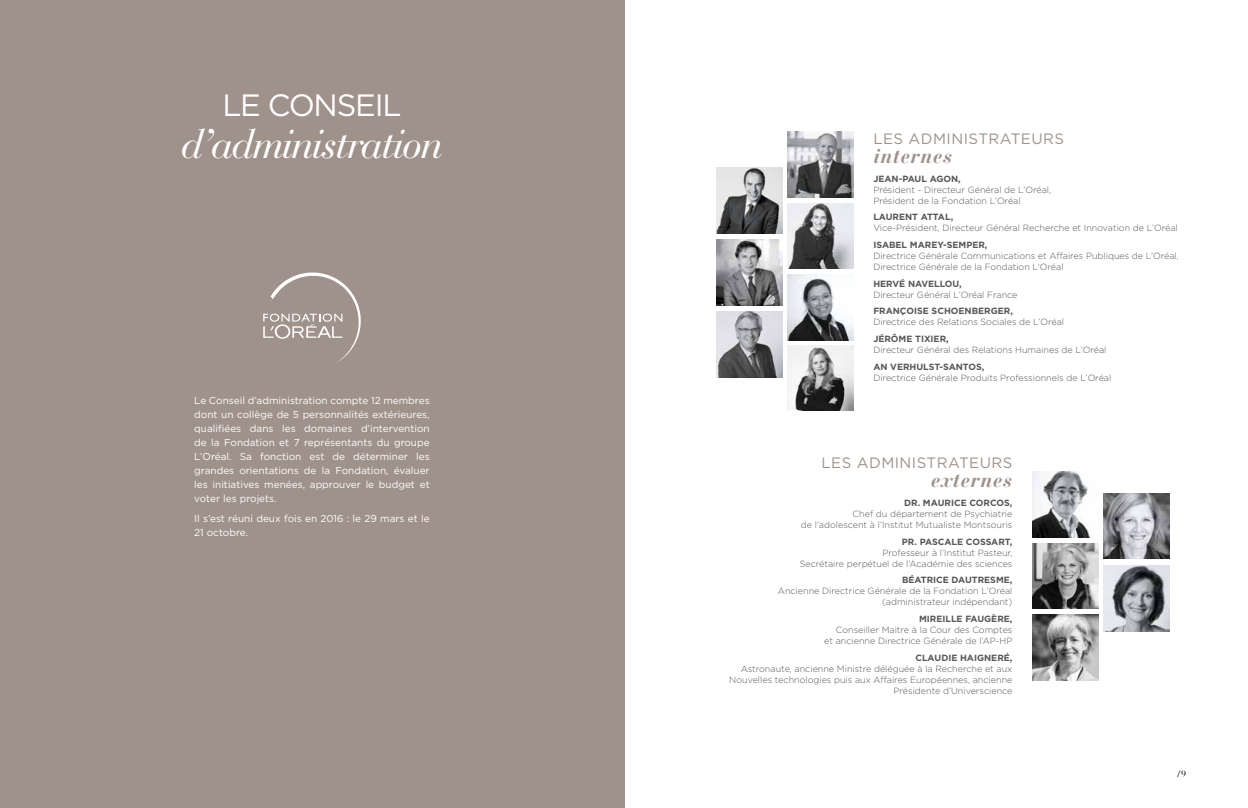
<style>
.page{position:relative;width:1248px;height:808px;background:#fff}
.page>*{position:absolute;margin:0;border:0;box-sizing:border-box;transform-origin:0 0}
.t1{font:italic 40.7px "Bauer Bodoni";letter-spacing:-.05em;color:#fff}
.t2{font:30.8px "Gotham";letter-spacing:-.04em;color:#fff}
.t3{font:italic 700 21px "Bauer Bodoni";letter-spacing:.03em;color:#9f928b}
.t4{font:15px "Gotham";letter-spacing:.03em;color:#9f928b}
.t5{font:10px/14px "Gotham";color:#fff;text-align:justify}
.t6{font:300 9px/11px "Gotham";color:#575756;text-align:right}
.t7{font:700 9px "Gotham";color:#575756}
.t8{font:9px "Bauer Bodoni";color:#000}
</style>
<div class="page">
<div style="left:0;top:0;width:624px;height:808px;background:#9f928b"></div>
<svg style="left:263px;top:272px;width:98px;height:90px"></svg>
<img style="left:1032px;top:472px;width:59px;height:66px">
<img style="left:1103px;top:493px;width:66px;height:66px">
<img style="left:1103px;top:566px;width:66px;height:65px">
<img style="left:787px;top:132px;width:66px;height:65px">
<img style="left:716px;top:312px;width:66px;height:65px">
<img style="left:787px;top:345px;width:66px;height:66px">
<img style="left:716px;top:167px;width:66px;height:66px">
<img style="left:787px;top:203px;width:66px;height:66px">
<img style="left:716px;top:240px;width:66px;height:65px">
<img style="left:787px;top:274px;width:66px;height:66px">
<img style="left:1032px;top:543px;width:65px;height:66px">
<img style="left:1032px;top:614px;width:65px;height:66px">
<h2 class="t2" style="left:222px;top:86px;width:180px">LE CONSEIL</h2>
<h1 class="t1" style="left:181px;top:119px;width:264px">d’administration</h1>
<p class="t5" style="left:194px;top:393px;width:237px">Le Conseil d’administration compte 12 membres dont un collège de 5 personnalités extérieures, qualifiées dans les domaines d’intervention de la Fondation et 7 représentants du groupe L’Oréal. Sa fonction est de déterminer les grandes orientations de la Fondation, évaluer les initiatives menées, approuver le budget et voter les projets.</p>
<p class="t5" style="left:194px;top:511px;width:237px">Il s’est réuni deux fois en 2016 : le 29 mars et le<br>21 octobre.</p>
<h3 class="t4" style="left:873px;top:129px;width:192px">LES ADMINISTRATEURS</h3>
<h3 class="t3" style="left:873px;top:143px;width:81px">internes</h3>
<p class="t7" style="left:873px;top:172px;width:89px">JEAN-PAUL AGON,</p>
<p class="t6" style="left:873px;top:184px;width:179px;text-align:left">Président - Directeur Général de L’Oréal,<br>Président de la Fondation L’Oréal</p>
<p class="t7" style="left:873px;top:211px;width:81px">LAURENT ATTAL,</p>
<p class="t6" style="left:873px;top:222px;width:306px">Vice-Président, Directeur Général Recherche et Innovation de L’Oréal</p>
<p class="t7" style="left:873px;top:239px;width:116px">ISABEL MAREY-SEMPER,</p>
<p class="t6" style="left:873px;top:250px;width:307px;text-align:left">Directrice Générale Communications et Affaires Publiques de L’Oréal,<br>Directrice Générale de la Fondation L’Oréal</p>
<p class="t7" style="left:873px;top:277px;width:90px">HERVÉ NAVELLOU,</p>
<p class="t6" style="left:873px;top:289px;width:146px">Directeur Général L’Oréal France</p>
<p class="t7" style="left:873px;top:305px;width:141px">FRANÇOISE SCHOENBERGER,</p>
<p class="t6" style="left:873px;top:316px;width:192px">Directrice des Relations Sociales de L’Oréal</p>
<p class="t7" style="left:873px;top:333px;width:77px">JÉRÔME TIXIER,</p>
<p class="t6" style="left:873px;top:344px;width:234px">Directeur Général des Relations Humaines de L’Oréal</p>
<p class="t7" style="left:873px;top:360px;width:113px">AN VERHULST-SANTOS,</p>
<p class="t6" style="left:873px;top:372px;width:239px">Directrice Générale Produits Professionnels de L’Oréal</p>
<h3 class="t4" style="left:821px;top:454px;width:192px">LES ADMINISTRATEURS</h3>
<h3 class="t3" style="left:930px;top:467px;width:83px">externes</h3>
<p class="t7" style="left:904px;top:497px;width:110px">DR. MAURICE CORCOS,</p>
<p class="t6" style="left:800px;top:508px;width:213px">Chef du département de Psychiatrie<br>de l’adolescent à l’Institut Mutualiste Montsouris</p>
<p class="t7" style="left:901px;top:535px;width:112px">PR. PASCALE COSSART,</p>
<p class="t6" style="left:799px;top:547px;width:214px">Professeur à l’Institut Pasteur,<br>Secrétaire perpétuel de l’Académie des sciences</p>
<p class="t7" style="left:901px;top:574px;width:112px">BÉATRICE DAUTRESME,</p>
<p class="t6" style="left:777px;top:585px;width:236px">Ancienne Directrice Générale de la Fondation L’Oréal (administrateur indépendant)</p>
<p class="t7" style="left:918px;top:613px;width:95px">MIREILLE FAUGÈRE,</p>
<p class="t6" style="left:824px;top:624px;width:190px">Conseiller Maitre à la Cour des Comptes<br>et ancienne Directrice Générale de l’AP-HP</p>
<p class="t7" style="left:915px;top:651px;width:98px">CLAUDIE HAIGNERÉ,</p>
<p class="t6" style="left:729px;top:663px;width:284px">Astronaute, ancienne Ministre déléguée à la Recherche et aux<br>Nouvelles technologies puis aux Affaires Européennes, ancienne<br>Présidente d’Universcience</p>
<p class="t8" style="left:1176px;top:768px;width:11px">/9</p>
</div>
